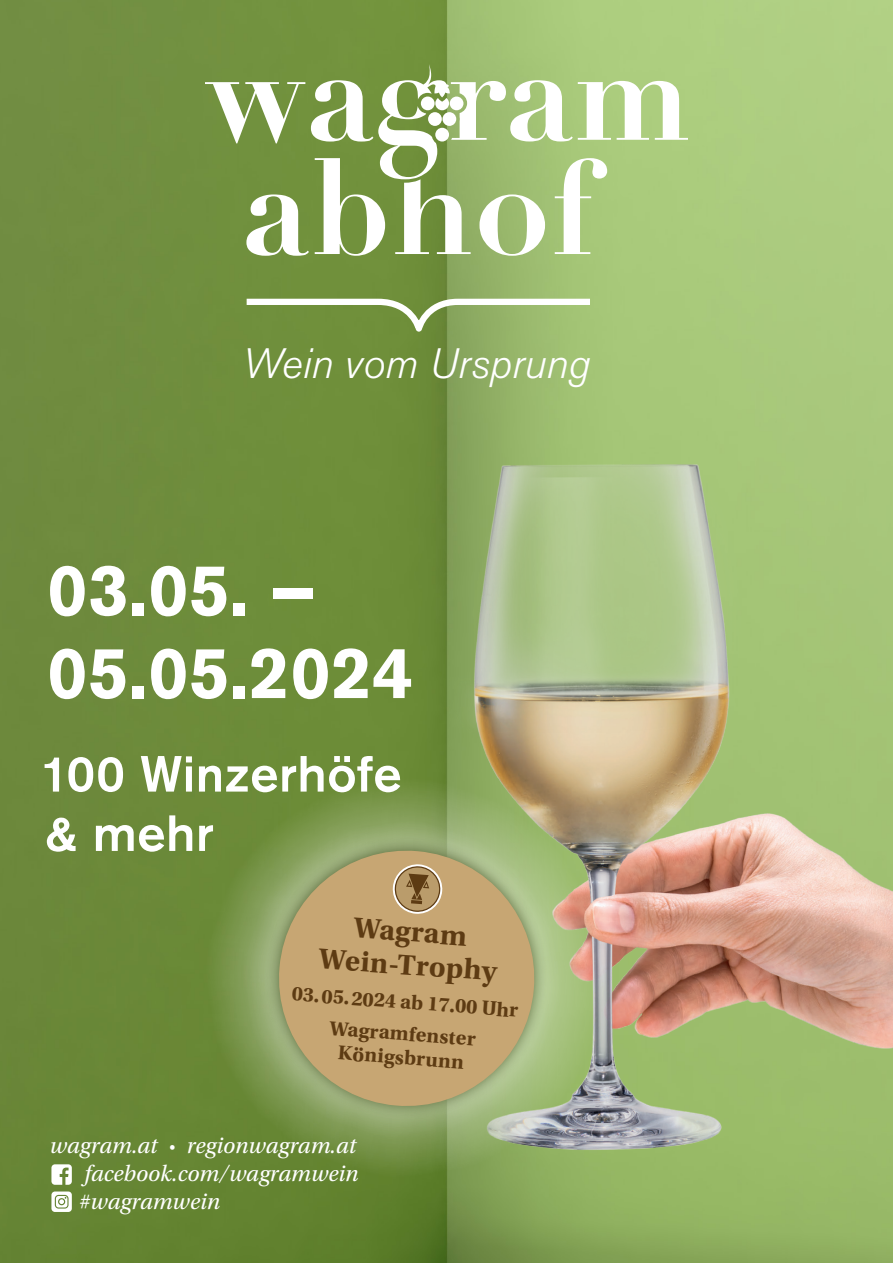
<style>
.page{position:relative;width:893px;height:1263px;background:#fff}
.page>*{position:absolute;margin:0;border:0;box-sizing:border-box;transform-origin:0 0}
.t1{font:700 72px/82.8px "Akzidenz Grotesk BQ";letter-spacing:.01em;color:#fff}
.t2{font:500 50.4px "Akzidenz Grotesk BQ";letter-spacing:.01em;color:#fff}
.t3{font:42.15px "Akzidenz Grotesk BQ Lig It Os F";letter-spacing:.005em;color:#fff}
.t4{font:700 30px "Utopia Std";color:#5d3b13}
.Titel{font:italic 23.4px "Utopia Std";color:#fff}
.t5{font:700 21px/24px "Utopia Std";color:#5d3b13;text-align:center}
.s1{font-size:15.6px}
</style>
<div class="page">
<img style="left:0;top:0;width:893px;height:1263px">
<img style="left:421px;top:315px;width:472px;height:948px">
<svg style="left:240px;top:296px;width:356px;height:39px"></svg>
<svg style="left:205px;top:64px;width:483px;height:192px"></svg>
<svg style="left:186px;top:759px;width:438px;height:438px;background:#849455"></svg>
<svg style="left:227px;top:805px;width:350px;height:350px;background:#859b59"></svg>
<svg style="left:253px;top:824px;width:307px;height:308px;background:#95ac6f"></svg>
<svg style="left:273px;top:845px;width:267px;height:266px;background:#b3aa75"></svg>
<svg style="left:331px;top:863px;width:142px;height:188px;background:#c4a472"></svg>
<svg style="left:51px;top:1164px;width:21px;height:21px"></svg>
<svg style="left:51px;top:1191px;width:21px;height:21px"></svg>
<p class="t3" style="left:242px;top:340px;width:349px">Wein vom Ursprung</p>
<p class="t1" style="left:47px;top:549px;width:367px">03.05. –<br>05.05.2024</p>
<p class="t2" style="left:41px;top:743px;width:362px">100 Winzerhöfe</p>
<p class="t2" style="left:45px;top:802px;width:171px">&amp; mehr</p>
<p class="t4" style="left:355px;top:910px;width:115px;rotate:4deg">Wagram</p>
<p class="t4" style="left:320px;top:941px;width:180px;rotate:4deg">Wein-Trophy</p>
<p class="t5" style="left:293px;top:982px;width:229px;rotate:4deg">03.05.2024 ab 17.00 Uhr</p>
<p class="t5" style="left:330px;top:1016px;width:148px;rotate:4deg">Wagramfenster<br>Königsbrunn</p>
<p class="Titel" style="left:50px;top:1133px;width:307px">wagram.at <span class="s1">•</span> regionwagram.at</p>
<p class="Titel" style="left:85px;top:1161px;width:275px">facebook.com/wagramwein</p>
<p class="Titel" style="left:79px;top:1189px;width:143px">#wagramwein</p>
</div>
